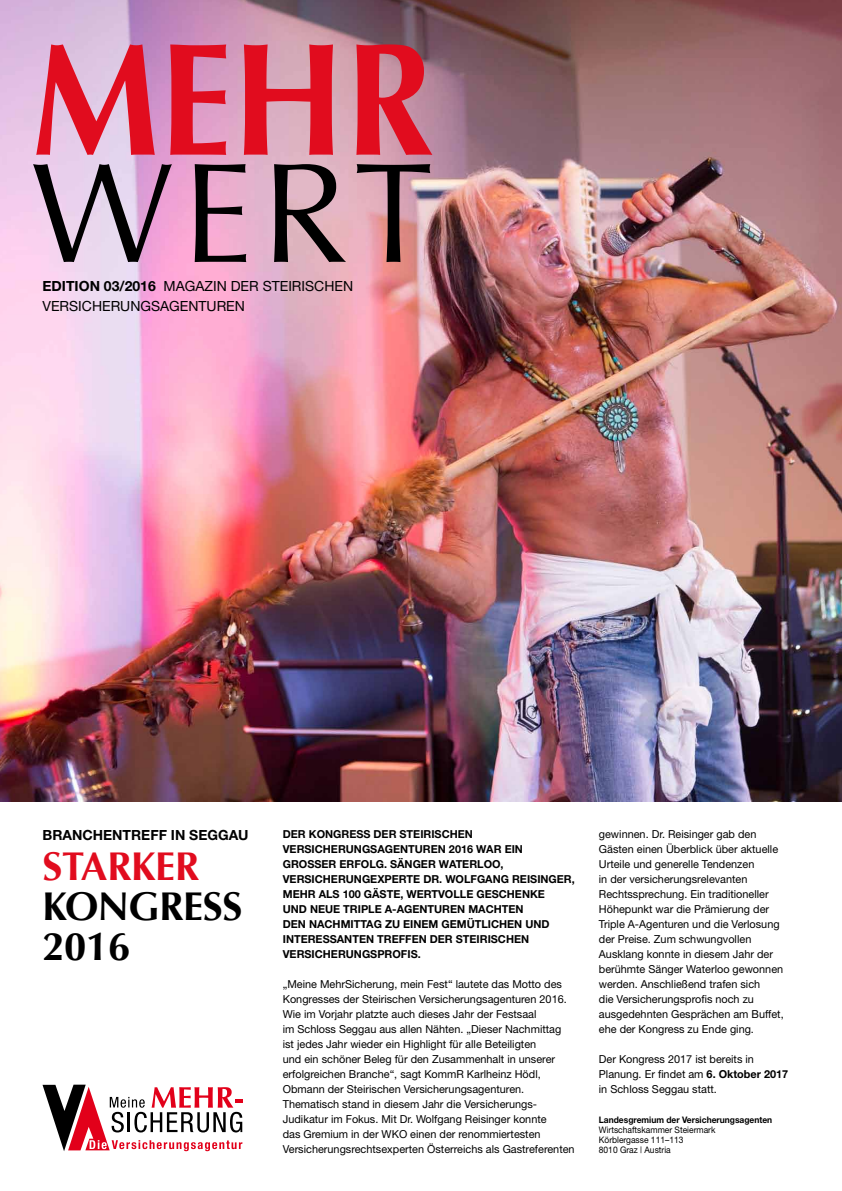
<style>
.page{position:relative;width:842px;height:1191px;background:#fff}
.page>*{position:absolute;margin:0;border:0;box-sizing:border-box;transform-origin:0 0}
.t1{font:700 160.7px "Optima";color:#e10c1e;scale:.9 1}
.t2{font:142.5px "Optima";color:#000}
.t3{font:700 40px/40px "Optima";letter-spacing:-.01em;color:#000}
.t4{font:700 40px "Optima";letter-spacing:-.01em;color:#e10c1e}
.t5{font:700 14px "Helvetica Neue";color:#000}
.t6{font:14px "Helvetica Neue";color:#000}
.t7{font:11px/15px "Helvetica Neue";color:#000}
.t8{font:700 11px/15px "Helvetica Neue";color:#000}
.t9{font:9px/10px "Helvetica Neue";color:#000;scale:.94 1}
.t10{font:700 9px "Helvetica Neue";color:#000;scale:.94 1}
.s1{font-weight:400}
.s2{font-weight:700}
</style>
<div class="page">
<img style="left:0;top:0;width:842px;height:801px">
<svg style="left:43px;top:1084px;width:199px;height:67px"></svg>
<h1 class="t1" style="left:31px;top:7px;width:241px">MEHR</h1>
<h2 class="t2" style="left:31px;top:131px;width:403px">WERT</h2>
<p class="t5" style="left:43px;top:277px;width:143px">EDITION 03/2016 <span class="s1">Magazin</span></p>
<p class="t6" style="left:231px;top:277px;width:10px">der</p>
<p class="t6" style="left:263px;top:277px;width:18px">Steiris</p>
<p class="t6" style="left:314px;top:277px;width:20px">chen</p>
<p class="t6" style="left:43px;top:297px;width:17px">Versi</p>
<p class="t6" style="left:82px;top:297px;width:21px">cherungsagenturen</p>
<p class="t5" style="left:43px;top:826px;width:206px">BRANCHENTREFF IN SEGGAU</p>
<h3 class="t4" style="left:43px;top:843px;width:158px">STARKER</h3>
<h3 class="t3" style="left:43px;top:887px;width:180px">KONGRESS<br>2016</h3>
<p class="t8" style="left:283px;top:826px;width:67px">DER KONGRESS</p>
<p class="t8" style="left:374px;top:826px;width:9px">DER</p>
<p class="t8" style="left:400px;top:826px;width:14px">STEIRIS</p>
<p class="t8" style="left:442px;top:826px;width:33px">CHEN</p>
<p class="t8" style="left:283px;top:841px;width:14px">VERSI</p>
<p class="t8" style="left:315px;top:841px;width:25px">CHERU</p>
<p class="t8" style="left:354px;top:841px;width:70px">NGSAGENTURE</p>
<p class="t8" style="left:283px;top:841px;width:242px;text-indent:155px">N 2016 WAR EI N<br>GROSSER ERFOLG. SÄNGER WATERLOO,<br>VERSI</p>
<p class="t8" style="left:315px;top:871px;width:25px">CHERU</p>
<p class="t8" style="left:354px;top:871px;width:39px">NGEXPER</p>
<p class="t8" style="left:407px;top:871px;width:120px">TE DR. WOLFGANG REISI</p>
<p class="t8" style="left:540px;top:871px;width:36px">NGER,</p>
<p class="t8" style="left:283px;top:886px;width:133px">ME HR ALS 100 GÄSTE, WER</p>
<p class="t8" style="left:431px;top:886px;width:54px">T-VOLLE GES</p>
<p class="t8" style="left:499px;top:886px;width:40px">CHENKE</p>
<p class="t8" style="left:283px;top:901px;width:44px">UND NEUE</p>
<p class="t8" style="left:343px;top:901px;width:8px">TRIP</p>
<p class="t8" style="left:368px;top:901px;width:75px">LE A--AGENTURE</p>
<p class="t8" style="left:457px;top:901px;width:68px">N MACHTEN</p>
<p class="t8" style="left:283px;top:916px;width:168px">DEN NACHMITTAG ZU EI NEM GEM</p>
<p class="t8" style="left:467px;top:916px;width:83px">ÜTLICHEN UND</p>
<p class="t8" style="left:283px;top:931px;width:26px">INTERESS</p>
<p class="t8" style="left:337px;top:931px;width:49px">ANTEN TRE</p>
<p class="t8" style="left:399px;top:931px;width:40px">FFEN DER</p>
<p class="t8" style="left:456px;top:931px;width:21px">STEIRIS</p>
<p class="t8" style="left:498px;top:931px;width:33px">CHEN</p>
<p class="t8" style="left:283px;top:946px;width:8px">VERSI</p>
<p class="t8" style="left:315px;top:946px;width:25px">CHERU</p>
<p class="t8" style="left:354px;top:946px;width:25px">NGSPR</p>
<p class="t8" style="left:392px;top:946px;width:30px">OFIS.</p>
<p class="t7" style="left:283px;top:976px;width:293px">„Meine MehrSicherung, mein Fest“ lautete das Motto des Kongresses der Steirischen Versicherungsagenturen 2016.<br>Wie im Vorjahr platzte auch dieses Jahr der Festsaal<br>im Schloss Seggau aus allen Nähten. „Dieser Nachmittag ist jedes Jahr wieder ein Highlight für alle Beteiligten<br>und ein schöner Beleg für den Zusammenhalt in unserer erfolgreichen Branche“, sagt KommR Karlheinz Hödl, Obmann der Steirischen Versicherungsagenturen.<br>Thematisch stand in diesem Jahr die Versicherungs-Judikatur im Fokus. Mit Dr. Wolfgang Reisinger konnte<br>das Gremium in der WKO einen der renommiertesten Versicherungsrechtsexperten Österreichs als Gastreferenten</p>
<p class="t7" style="left:599px;top:826px;width:186px">gewinnen. Dr. Reisinger gab den Gästen einen Überblick über aktuelle Urteile und generelle Tendenzen<br>in der versicherungsrelevanten Rechtssprechung. Ein traditioneller Höhepunkt war die Prämierung der Triple A-Agenturen und die Verlosung der Preise. Zum schwungvollen Ausklang konnte in diesem Jahr der berühmte Sänger Waterloo gewonnen werden. Anschließend trafen sich<br>die Versicherungsprofis noch zu ausgedehnten Gesprächen am Buffet, ehe der Kongress zu Ende ging.</p>
<p class="t7" style="left:599px;top:1051px;width:191px">Der Kongress 2017 ist bereits in<br>Planung. Er findet am <span class="s2">6. OKTOBER 2017 </span>in Schloss Seggau statt.</p>
<p class="t10" style="left:599px;top:1114px;width:186px">LANDESGREMIUM DER VERSICHERUNGSAGENTEN</p>
<p class="t9" style="left:599px;top:1124px;width:126px">Wirtschaftskammer Steiermark<br>Körblergasse 111–113<br>8010 Graz | Austria</p>
</div>
